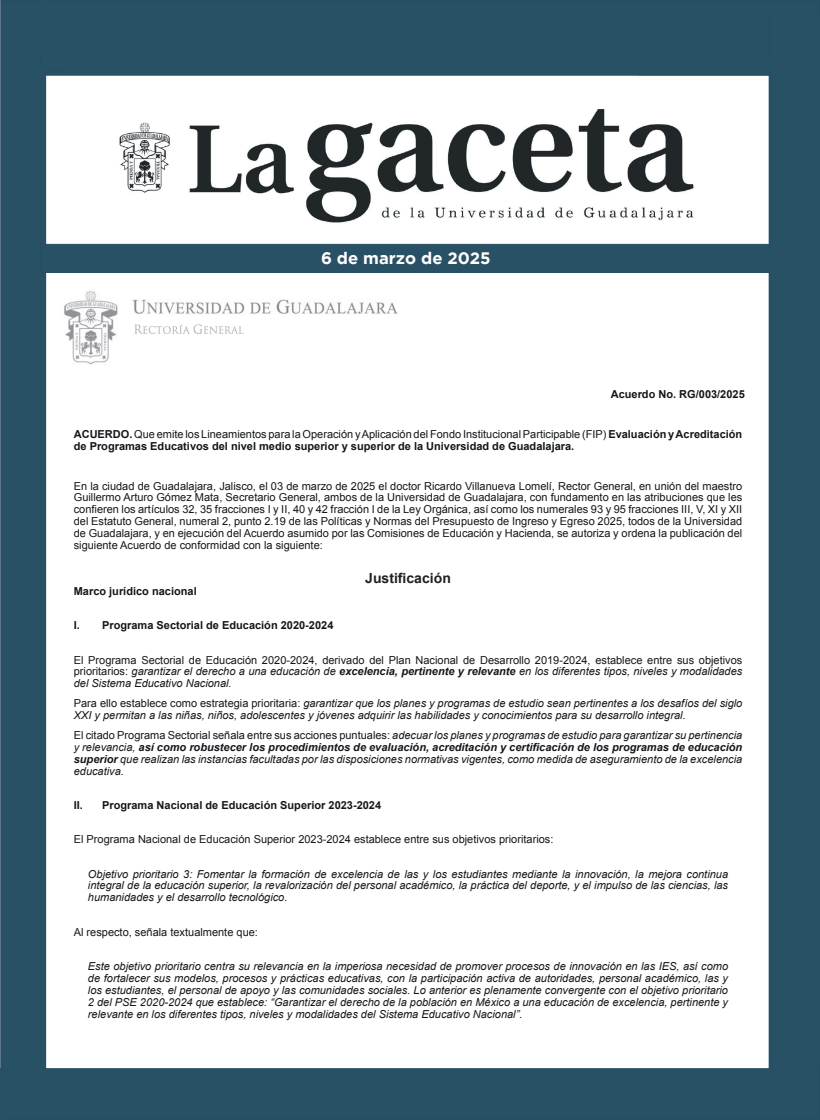
<style>
.page{position:relative;width:820px;height:1120px;background:#fff}
.page>*{position:absolute;margin:0;border:0;box-sizing:border-box;transform-origin:0 0}
.t1{font:700 16.6px "Gotham";color:#fff}
.t2{font:700 14px "Arial";color:#231f20}
.t3{font:italic 11px/11.9px "Arial";color:#14171a;text-align:justify}
.t4{font:11px/11.9px "Arial";color:#14171a;text-align:justify}
.t5{font:700 11px/11.9px "Arial";color:#14171a}
.s1{font-weight:400}
.s2{font-style:italic}
.s3{font-weight:700;font-style:italic}
.s4{font-style:normal}
.s5{font-weight:700}
</style>
<div class="page">
<div style="left:26px;top:1px;width:793px;height:74px;background:#295165"></div>
<div style="left:25px;top:0;width:794px;height:76px;border:1px solid #274f64"></div>
<div style="left:1px;top:1px;width:45px;height:1086px;background:#295165"></div>
<div style="left:0;top:0;width:46px;height:1088px;border:1px solid #274f64"></div>
<div style="left:768px;top:13px;width:51px;height:1063px;background:#295165"></div>
<div style="left:768px;top:12px;width:51px;height:1064px;border:1px solid #274f64"></div>
<div style="left:0;top:1068px;width:819px;height:51px;background:#295165"></div>
<div style="left:0;top:1068px;width:819px;height:52px;border:1px solid #274f64"></div>
<img style="left:119px;top:109px;width:575px;height:114px">
<div style="left:40px;top:244px;width:730px;height:29px;background:#295165"></div>
<div style="left:40px;top:49px;width:30px;height:23px;background:#295165"></div>
<div style="left:637px;top:52px;width:133px;height:23px;background:#295165"></div>
<img style="left:64px;top:291px;width:334px;height:74px">
<h1 class="t1" style="left:321px;top:249px;width:171px">6 de marzo de 2025</h1>
<p class="t5" style="left:610px;top:389px;width:135px">Acuerdo No. RG/003/2025</p>
<p class="t5" style="left:74px;top:428px;width:669px">ACUERDO. <span class="s1">Que emite los Lineamientos para la Operación y Aplicación del Fondo Institucional Participable (FIP)</span> Evaluación y Acreditación de Programas Educativos del nivel medio superior y superior de la Universidad de Guadalajara.</p>
<p class="t4" style="left:74px;top:480px;width:669px">En la ciudad de Guadalajara, Jalisco, el 03 de marzo de 2025 el doctor Ricardo Villanueva Lomelí, Rector General, en unión del maestro Guillermo Arturo Gómez Mata, Secretario General, ambos de la Universidad de Guadalajara, con fundamento en las atribuciones que les confieren los artículos 32, 35 fracciones I y II, 40 y 42 fracción I de la Ley Orgánica, así como los numerales 93 y 95 fracciones III, V, XI y XII del Estatuto General, numeral 2, punto 2.19 de las Políticas y Normas del Presupuesto de Ingreso y Egreso 2025, todos de la Universidad de Guadalajara, y en ejecución del Acuerdo asumido por las Comisiones de Educación y Hacienda, se autoriza y ordena la publicación del siguiente Acuerdo de conformidad con la siguiente:</p>
<p class="t2" style="left:365px;top:569px;width:87px">Justificación</p>
<p class="t5" style="left:74px;top:585px;width:124px">Marco jurídico nacional</p>
<p class="t5" style="left:74px;top:620px;width:261px">I. Programa Sectorial de Educación 2020-2024</p>
<p class="t4" style="left:74px;top:654px;width:669px">El Programa Sectorial de Educación 2020-2024, derivado del Plan Nacional de Desarrollo 2019-2024, establece entre sus objetivos prioritarios: <span class="s2">garantizar el derecho a una educación de</span> <span class="s3">excelencia, pertinente y relevante</span> <span class="s2">en los diferentes tipos, niveles y modalidades del Sistema Educativo Nacional.</span></p>
<p class="t3" style="left:74px;top:697px;width:669px"><span class="s4">Para ello establece como estrategia prioritaria:</span> garantizar que los planes y programas de estudio sean pertinentes a los desafíos del siglo<br>XXI y permitan a las niñas, niños, adolescentes y jóvenes adquirir las habilidades y conocimientos para su desarrollo integral.</p>
<p class="t3" style="left:74px;top:729px;width:669px"><span class="s4">El citado Programa Sectorial señala entre sus acciones puntuales:</span> adecuar los planes y programas de estudio para garantizar su pertinencia y relevancia, <span class="s5">así como robustecer los procedimientos de evaluación, acreditación y certificación de los programas de educación superior</span> que realizan las instancias facultadas por las disposiciones normativas vigentes, como medida de aseguramiento de la excelencia educativa.</p>
<p class="t5" style="left:74px;top:799px;width:309px">II. Programa Nacional de Educación Superior 2023-2024</p>
<p class="t4" style="left:74px;top:833px;width:481px">El Programa Nacional de Educación Superior 2023-2024 establece entre sus objetivos prioritarios:</p>
<p class="t3" style="left:88px;top:868px;width:641px">Objetivo prioritario 3: Fomentar la formación de excelencia de las y los estudiantes mediante la innovación, la mejora continua integral de la educación superior, la revalorización del personal académico, la práctica del deporte, y el impulso de las ciencias, las humanidades y el desarrollo tecnológico.</p>
<p class="t4" style="left:74px;top:926px;width:186px">Al respecto, señala textualmente que:</p>
<p class="t3" style="left:88px;top:960px;width:641px">Este objetivo prioritario centra su relevancia en la imperiosa necesidad de promover procesos de innovación en las IES, así como de fortalecer sus modelos, procesos y prácticas educativas, con la participación activa de autoridades, personal académico, las y los estudiantes, el personal de apoyo y las comunidades sociales. Lo anterior es plenamente convergente con el objetivo prioritario 2 del PSE 2020-2024 que establece: “Garantizar el derecho de la población en México a una educación de excelencia, pertinente y relevante en los diferentes tipos, niveles y modalidades del Sistema Educativo Nacional”.</p>
</div>
